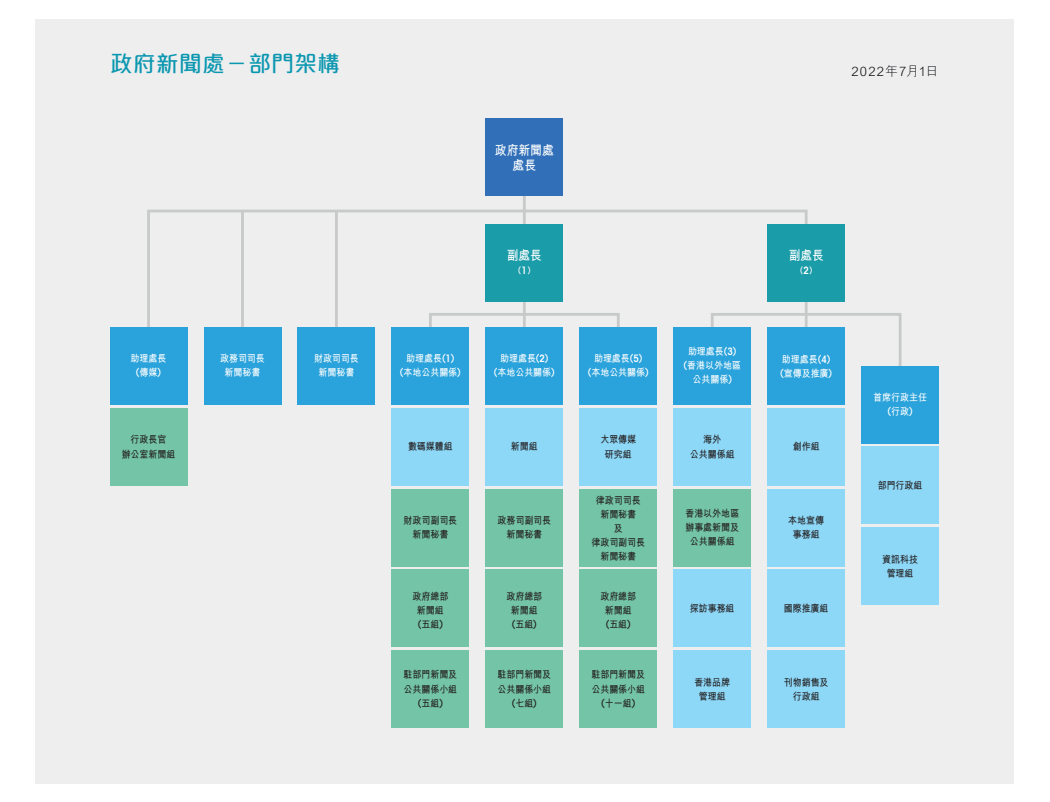
<style>
.page{position:relative;width:1050px;height:802px;background:#fff}
.page>*{position:absolute;margin:0;border:0;box-sizing:border-box;transform-origin:0 0}
.t1{font:500 22.5px "M Elle HK";letter-spacing:.025em;color:#0b97b0}
.t2{font:700 13.15px/15.1px "M Hei HK";letter-spacing:-.005em;color:#fff;text-align:center;scale:.9 1}
.t3{font:300 13px "M Hei HK";letter-spacing:.08em;color:#0d0f11}
.t4{font:700 13px "M Hei HK";letter-spacing:-.005em;color:#fff;scale:.9 1}
.t5{font:700 10px/14.1px "M Hei HK";letter-spacing:-.005em;color:#231f20;text-align:center;scale:.9 1}
.t6{font:700 10px/14.1px "M Hei HK";letter-spacing:-.005em;color:#fff;text-align:center;scale:.9 1}
.t7{font:600 condensed 10px "ITC Avant Garde Std";color:#231f20}
.t8{font:600 condensed 10px "ITC Avant Garde Std";color:#fff}
.t9{font:700 10px "Bell Gothic Std";color:#fff}
.s1{font-family:"ITC Avant Garde Std";font-weight:600;font-stretch:condensed}
.s2{font-family:"M Hei HK";font-weight:700;font-stretch:normal}
</style>
<div class="page">
<div style="left:36px;top:19px;width:978px;height:764px;background:#eeeeef"></div>
<div style="left:147px;top:210px;width:661px;height:152px;border:3px solid #c8cac9"></div>
<hr style="left:241px;top:211px;width:3px;height:149px;background:#c8cac9">
<hr style="left:335px;top:211px;width:3px;height:149px;background:#c8cac9">
<div style="left:429px;top:313px;width:191px;height:53px;border:3px solid #c8cac9"></div>
<svg style="left:709px;top:312px;width:193px;height:93px"></svg>
<hr style="left:523px;top:157px;width:3px;height:202px;background:#c8cac9">
<div style="left:486px;top:119px;width:77px;height:77px;background:#3170b8"></div>
<div style="left:486px;top:224px;width:77px;height:77px;background:#1b9ca9"></div>
<div style="left:110px;top:328px;width:77px;height:77px;background:#2aa2db"></div>
<div style="left:110px;top:408px;width:77px;height:77px;background:#74c4a7"></div>
<div style="left:674px;top:651px;width:77px;height:77px;background:#8dd7f7"></div>
<div style="left:674px;top:570px;width:77px;height:77px;background:#8dd7f7"></div>
<div style="left:674px;top:489px;width:77px;height:77px;background:#74c4a7"></div>
<div style="left:768px;top:651px;width:77px;height:77px;background:#8dd7f7"></div>
<div style="left:862px;top:528px;width:77px;height:77px;background:#8dd7f7"></div>
<div style="left:768px;top:570px;width:77px;height:77px;background:#8dd7f7"></div>
<div style="left:768px;top:489px;width:77px;height:77px;background:#8dd7f7"></div>
<div style="left:862px;top:447px;width:77px;height:77px;background:#8dd7f7"></div>
<div style="left:674px;top:408px;width:77px;height:77px;background:#8dd7f7"></div>
<div style="left:392px;top:408px;width:77px;height:77px;background:#8dd7f7"></div>
<div style="left:768px;top:408px;width:77px;height:77px;background:#8dd7f7"></div>
<div style="left:580px;top:408px;width:77px;height:77px;background:#8dd7f7"></div>
<div style="left:486px;top:408px;width:77px;height:77px;background:#8dd7f7"></div>
<div style="left:204px;top:328px;width:77px;height:77px;background:#2aa2db"></div>
<div style="left:392px;top:328px;width:77px;height:77px;background:#2aa2db"></div>
<div style="left:486px;top:328px;width:77px;height:77px;background:#2aa2db"></div>
<div style="left:580px;top:328px;width:77px;height:77px;background:#2aa2db"></div>
<div style="left:674px;top:328px;width:77px;height:77px;background:#2aa2db"></div>
<div style="left:768px;top:328px;width:77px;height:77px;background:#2aa2db"></div>
<div style="left:298px;top:328px;width:77px;height:77px;background:#2aa2db"></div>
<div style="left:862px;top:366px;width:77px;height:77px;background:#2aa2db"></div>
<div style="left:768px;top:224px;width:77px;height:77px;background:#1b9ca9"></div>
<div style="left:580px;top:570px;width:77px;height:77px;background:#74c4a7"></div>
<div style="left:486px;top:570px;width:77px;height:77px;background:#74c4a7"></div>
<div style="left:392px;top:570px;width:77px;height:77px;background:#74c4a7"></div>
<div style="left:392px;top:651px;width:77px;height:77px;background:#74c4a7"></div>
<div style="left:486px;top:651px;width:77px;height:77px;background:#74c4a7"></div>
<div style="left:580px;top:651px;width:77px;height:77px;background:#74c4a7"></div>
<div style="left:580px;top:489px;width:77px;height:77px;background:#74c4a7"></div>
<div style="left:486px;top:489px;width:77px;height:77px;background:#74c4a7"></div>
<div style="left:392px;top:489px;width:77px;height:77px;background:#74c4a7"></div>
<h1 class="t1" style="left:110px;top:52px;width:232px">政府新聞處－部門架構</h1>
<h3 class="t3" style="left:852px;top:65px;width:89px">2022年7月1日</h3>
<h2 class="t2" style="left:495px;top:141px;width:67px">政府新聞處處長</h2>
<h3 class="t4" style="left:507px;top:246px;width:40px">副處長</h3>
<p class="t9" style="left:518px;top:265px;width:15px">(<span class="s1">1</span>)</p>
<h3 class="t4" style="left:789px;top:246px;width:40px">副處長</h3>
<p class="t9" style="left:800px;top:265px;width:15px">(<span class="s1">2</span>)</p>
<p class="t6" style="left:131px;top:350px;width:41px">助理處長</p>
<p class="t8" style="left:136px;top:365px;width:27px">(<span class="s2">傳媒</span>)</p>
<p class="t6" style="left:220px;top:350px;width:51px">政務司司長新聞秘書</p>
<p class="t6" style="left:314px;top:350px;width:51px">財政司司長新聞秘書</p>
<p class="t6" style="left:400px;top:350px;width:69px">助理處長<span class="s1">(1)<br>(</span>本地公共關係<span class="s1">)</span></p>
<p class="t6" style="left:494px;top:350px;width:69px">助理處長<span class="s1">(2)<br>(</span>本地公共關係<span class="s1">)</span></p>
<p class="t6" style="left:588px;top:350px;width:69px">助理處長<span class="s1">(5)<br>(</span>本地公共關係<span class="s1">)</span></p>
<p class="t6" style="left:684px;top:343px;width:65px">助理處長<span class="s1">(3)<br>(</span>香港以外地區公共關係<span class="s1">)</span></p>
<p class="t6" style="left:780px;top:351px;width:59px;text-align:left">助理處長<span class="s1">(4) (</span>宣傳及推廣<span class="s1">)</span></p>
<p class="t6" style="left:873px;top:389px;width:61px">首席行政主任</p>
<p class="t8" style="left:888px;top:404px;width:27px">(<span class="s2">行政</span>)</p>
<p class="t5" style="left:122px;top:432px;width:61px">行政長官<br>辦公室新聞組</p>
<p class="t5" style="left:408px;top:439px;width:51px">數碼媒體組</p>
<p class="t5" style="left:511px;top:439px;width:31px">新聞組</p>
<p class="t5" style="left:600px;top:432px;width:41px">大眾傳媒研究組</p>
<p class="t5" style="left:690px;top:432px;width:51px">海外<br>公共關係組</p>
<p class="t5" style="left:793px;top:439px;width:31px">創作組</p>
<p class="t5" style="left:878px;top:477px;width:51px">部門行政組</p>
<p class="t5" style="left:404px;top:513px;width:61px">財政司副司長新聞秘書</p>
<p class="t5" style="left:497px;top:512px;width:61px">政務司副司長新聞秘書</p>
<p class="t5" style="left:591px;top:492px;width:61px">律政司司長新聞秘書<br>及<br>律政司副司長新聞秘書</p>
<p class="t5" style="left:685px;top:506px;width:61px">香港以外地區辦事處新聞及公共關係組</p>
<p class="t5" style="left:788px;top:513px;width:41px">本地宣傳事務組</p>
<p class="t5" style="left:882px;top:551px;width:41px">資訊科技管理組</p>
<p class="t5" style="left:412px;top:589px;width:41px">政府總部新聞組</p>
<p class="t7" style="left:418px;top:617px;width:27px">(<span class="s2">五組</span>)</p>
<p class="t5" style="left:506px;top:589px;width:41px">政府總部新聞組</p>
<p class="t7" style="left:512px;top:617px;width:27px">(<span class="s2">五組</span>)</p>
<p class="t5" style="left:600px;top:589px;width:41px">政府總部新聞組</p>
<p class="t7" style="left:606px;top:617px;width:27px">(<span class="s2">五組</span>)</p>
<p class="t5" style="left:690px;top:600px;width:51px">探訪事務組</p>
<p class="t5" style="left:784px;top:601px;width:51px">國際推廣組</p>
<p class="t5" style="left:404px;top:667px;width:61px;text-align:left">駐部門新聞及公共關係小組</p>
<p class="t7" style="left:418px;top:696px;width:27px">(<span class="s2">五組</span>)</p>
<p class="t5" style="left:497px;top:667px;width:61px;text-align:left">駐部門新聞及公共關係小組</p>
<p class="t7" style="left:512px;top:696px;width:27px">(<span class="s2">七組</span>)</p>
<p class="t5" style="left:591px;top:667px;width:61px">駐部門新聞及公共關係小組<span class="s1">(</span>十一組<span class="s1">)</span></p>
<p class="t5" style="left:694px;top:674px;width:41px">香港品牌管理組</p>
<p class="t5" style="left:784px;top:674px;width:51px">刊物銷售及行政組</p>
</div>
